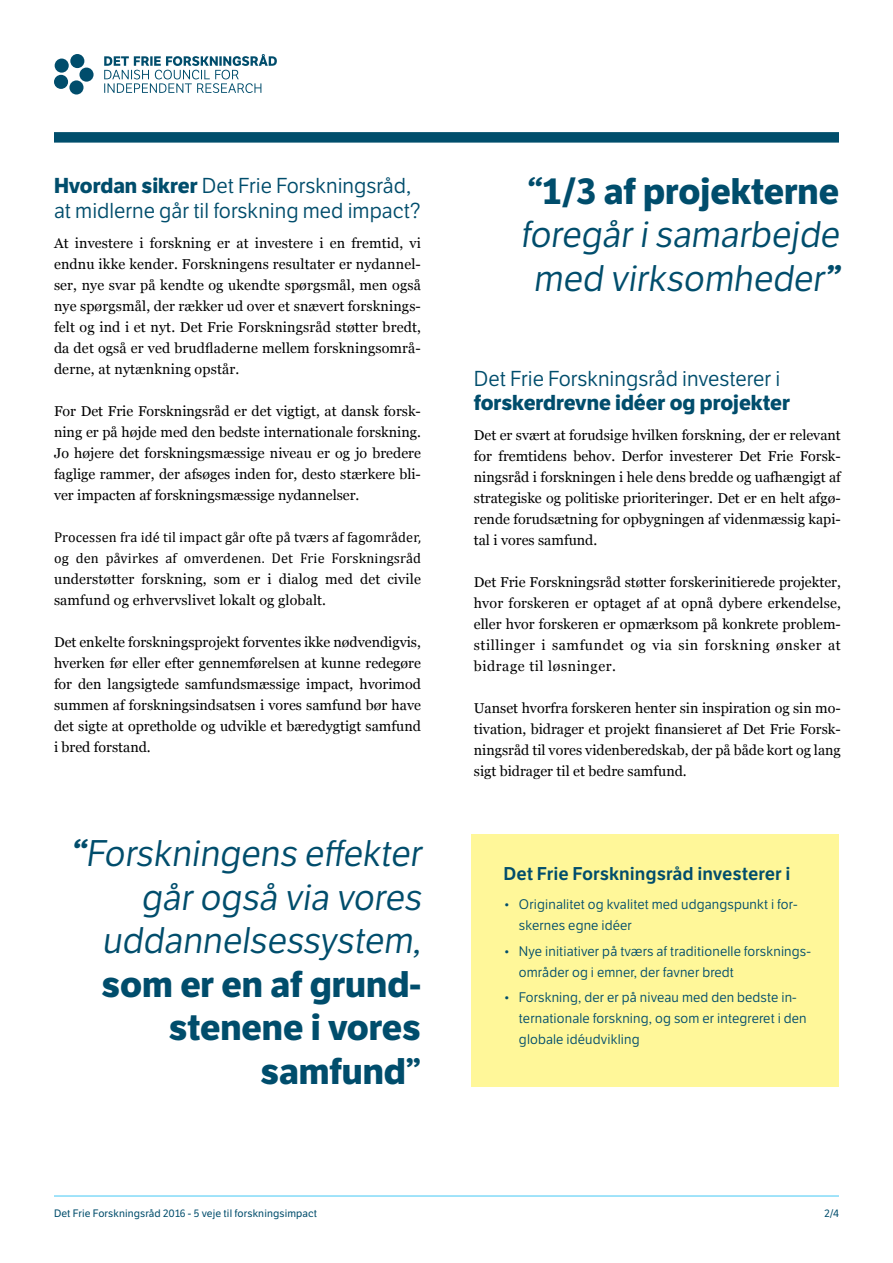
<style>
.page{position:relative;width:893px;height:1263px;background:#fff}
.page>*{position:absolute;margin:0;border:0;box-sizing:border-box;transform-origin:0 0}
.t1{font:36px/43.5px "LFT Etica";color:#004d6c;text-align:right}
.t2{font:700 36px/43.5px "LFT Etica";color:#004d6c;text-align:right}
.t3{font:21px/25.5px "LFT Etica";color:#004d6c}
.t4{font:700 21px "LFT Etica";color:#004d6c}
.t5{font:600 18px "LFT Etica";color:#004d6c}
.t6{font:14.25px/21px "Georgia";color:#000;text-align:justify}
.t7{font:14.25px/21px "Cambria";letter-spacing:.01em;color:#000}
.t8{font:13.5px/21px "LFT Etica";letter-spacing:.01em;color:#004d6c}
.t9{font:10.5px "LFT Etica";letter-spacing:.01em;color:#004d6c}
.s1{font-weight:700}
</style>
<div class="page">
<div style="left:55px;top:59px;width:14px;height:14px;background:#004d6c;border-radius:50%"></div>
<div style="left:54px;top:75px;width:14px;height:14px;background:#004d6c;border-radius:50%"></div>
<div style="left:70px;top:54px;width:14px;height:14px;background:#004d6c;border-radius:50%"></div>
<div style="left:79px;top:68px;width:15px;height:14px;background:#004d6c;border-radius:50%"></div>
<div style="left:69px;top:80px;width:15px;height:15px;background:#004d6c;border-radius:50%"></div>
<svg style="left:104px;top:54px;width:173px;height:39px"></svg>
<div style="left:54px;top:132px;width:785px;height:11px;background:#004e6c"></div>
<div style="left:472px;top:834px;width:367px;height:253px;background:#fff799"></div>
<hr style="left:54px;top:1195px;width:785px;height:1px;background:#44c8f5">
<h2 class="t3" style="left:54px;top:173px;width:368px"><span class="s1">Hvordan sikrer</span> Det Frie Forskningsråd, at midlerne går til forskning med impact?</h2>
<p class="t6" style="left:54px;top:232px;width:368px">At investere i forskning er at investere i en fremtid, vi endnu ikke kender. Forskningens resultater er nydannel&shy;ser, nye svar på kendte og ukendte spørgsmål, men også nye spørgsmål, der rækker ud over et snævert forsknings&shy;felt og ind i et nyt. Det Frie Forskningsråd støtter bredt, da det også er ved brudfladerne mellem forskningsområ&shy;derne, at nytænkning opstår.</p>
<p class="t6" style="left:54px;top:400px;width:368px">For Det Frie Forskningsråd er det vigtigt, at dansk forsk&shy;ning er på højde med den bedste internationale forskning.<br>Jo højere det forskningsmæssige niveau er og jo bredere faglige rammer, der afsøges inden for, desto stærkere bli&shy;ver impacten af forskningsmæssige nydannelser.</p>
<p class="t7" style="left:54px;top:526px;width:368px">Processen fra idé til impact går ofte på tværs af fagområder, og den påvirkes af omverdenen. Det Frie Forskningsråd</p>
<p class="t6" style="left:54px;top:568px;width:368px">understøtter forskning, som er i dialog med det civile samfund og erhvervslivet lokalt og globalt.</p>
<p class="t6" style="left:54px;top:631px;width:368px">Det enkelte forskningsprojekt forventes ikke nødvendigvis, hverken før eller efter gennemførelsen at kunne redegøre for den langsigtede samfundsmæssige impact, hvorimod summen af forskningsindsatsen i vores samfund bør have det sigte at opretholde og udvikle et bæredygtigt samfund i bred forstand.</p>
<h1 class="t1" style="left:70px;top:833px;width:358px"><span class="s1">“</span>Forskningens effekter går også via vores uddannelsessystem,</h1>
<h1 class="t2" style="left:101px;top:962px;width:321px">som er en af grund&shy;stenene i vores samfund”</h1>
<h1 class="t2" style="left:525px;top:170px;width:316px">“1/3 af projekterne</h1>
<h1 class="t1" style="left:520px;top:214px;width:327px;text-align:center">foregår isamarbejde med virksomheder<span class="s1">”</span></h1>
<h2 class="t3" style="left:474px;top:367px;width:308px">Det Frie Forskningsråd investerer i</h2>
<h2 class="t4" style="left:474px;top:390px;width:318px">forskerdrevne idéer og projekter</h2>
<p class="t6" style="left:474px;top:424px;width:369px">Det er svært at forudsige hvilken forskning, der er relevant for fremtidens behov. Derfor investerer Det Frie Forsk&shy;ningsråd i forskningen i hele dens bredde og uafhængigt af strategiske og politiske prioriteringer. Det er en helt afgø&shy;rende forudsætning for opbygningen af videnmæssig kapi&shy;tal i vores samfund.</p>
<p class="t6" style="left:474px;top:571px;width:369px">Det Frie Forskningsråd støtter forskerinitierede projekter, hvor forskeren er optaget af at opnå dybere erkendelse, eller hvor forskeren er opmærksom på konkrete problem&shy;stillinger i samfundet og via sin forskning ønsker at bidrage til løsninger.</p>
<p class="t6" style="left:474px;top:697px;width:369px">Uanset hvorfra forskeren henter sin inspiration og sin mo&shy;tivation, bidrager et projekt finansieret af Det Frie Forsk&shy;ningsråd til vores videnberedskab, der på både kort og lang sigt bidrager til et bedre samfund.</p>
<p class="t5" style="left:503px;top:862px;width:288px">Det Frie Forskningsråd investerer i</p>
<p class="t8" style="left:519px;top:894px;width:280px;text-indent:-15px">• Originalitet og kvalitet med udgangspunkt i for&shy;skernes egne idéer</p>
<p class="t8" style="left:519px;top:941px;width:294px;text-indent:-15px">• Nye initiativer på tværs af traditionelle forsknings&shy;områder og i emner, der favner bredt</p>
<p class="t8" style="left:519px;top:987px;width:289px;text-indent:-15px">• Forskning, der er på niveau med den bedste in&shy;ternationale forskning, og som er integreret i den globale idéudvikling</p>
<p class="t9" style="left:54px;top:1207px;width:265px">Det Frie Forskningsråd 2016 - 5 veje til forskningsimpact</p>
<p class="t9" style="left:824px;top:1207px;width:16px">2/4</p>
</div>
